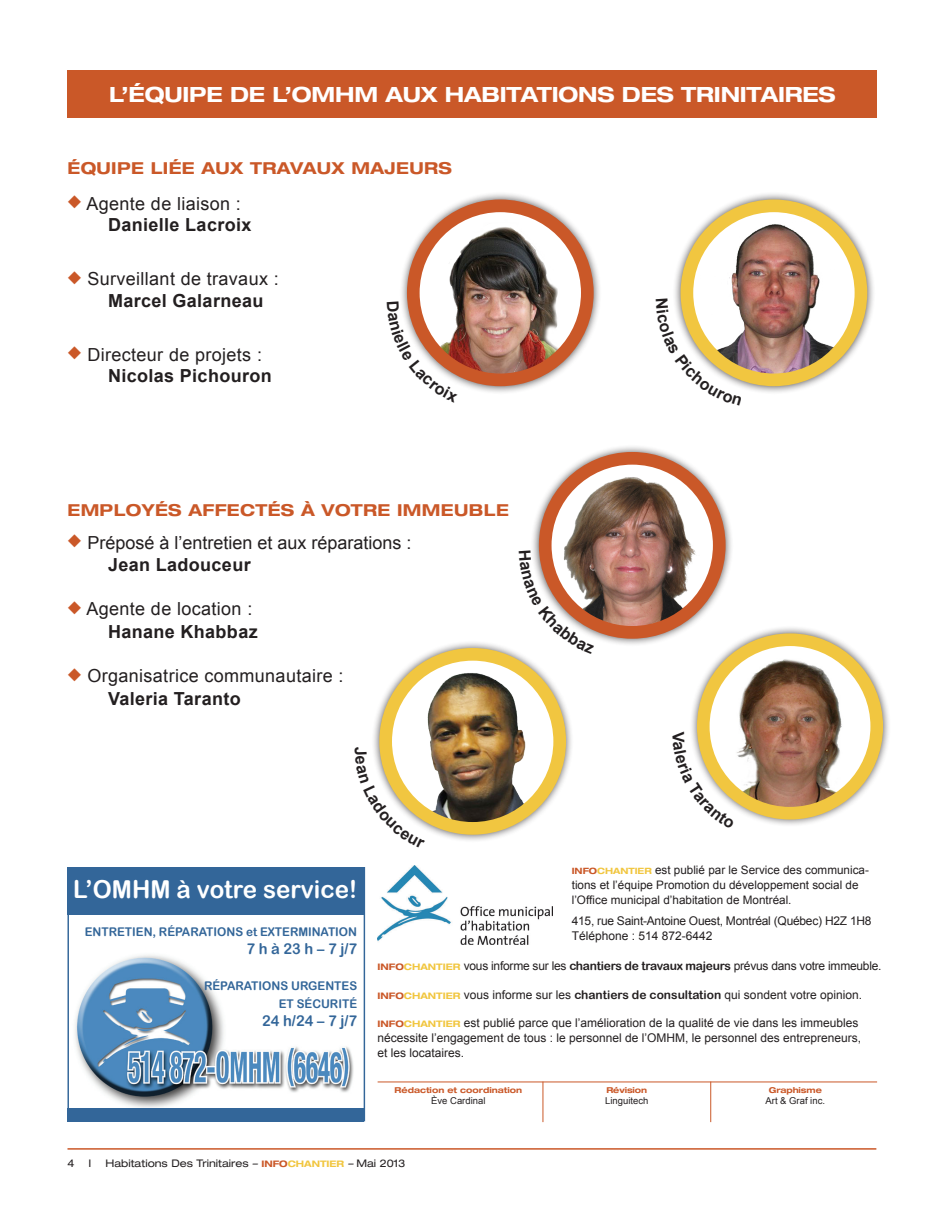
<style>
.page{position:relative;width:945px;height:1215px;background:#fff}
.page>*{position:absolute;margin:0;border:0;box-sizing:border-box;transform-origin:0 0}
.t1{font:24.75px "Arial Rounded MT Bold";color:#fff}
.t2{font:700 expanded 21px "Helvetica Neue";letter-spacing:-.01em;color:#fff}
.t3{font:18px/21.6px "Arial";letter-spacing:.02em;color:#231f20}
.t4{font:18px/22.5px "Arial";color:#231f20}
.t5{font:700 18px "Arial";letter-spacing:.02em;color:#231f20}
.t6{font:700 expanded 16.5px "Helvetica Neue";letter-spacing:.02em;color:#ca5828}
.t7{font:15px "Arial Rounded MT Bold";color:#369}
.t8{font:12px/15px "Arial";color:#231f20}
.t9{font:12px "Arial";letter-spacing:-.02em;color:#231f20}
.t10{font:12px/18px "Arial Rounded MT Bold";color:#369;text-align:right}
.t11{font:11.7px/15px "Arial";color:#231f20}
.t12{font:expanded 10.5px "Helvetica Neue";color:#231f20}
.t13{font:9.45px "Arial";color:#231f20}
.t14{font:700 expanded 8.1px "Helvetica Neue";color:#ca5828}
.s1{color:#ca5828}
.s2{font-weight:700}
.s3{font-family:"Helvetica Neue";font-weight:700;font-stretch:expanded;font-size:8.7px;color:#ca5828}
.s4{font-family:"Helvetica Neue";font-weight:700;font-stretch:expanded;font-size:8.7px;color:#f1c640}
.s5{font-family:"Helvetica Neue";font-weight:700;font-stretch:expanded;font-size:9px;color:#ca5828}
.s6{font-family:"Helvetica Neue";font-weight:700;font-stretch:expanded;font-size:9px;color:#f1c640}
.s7{font-family:"Arial Rounded MT Bold"}
.s8{font-style:italic}
.s9{font-weight:700;font-size:9px;color:#ca5828}
.s10{font-weight:700;font-size:9px;color:#f1c640}
</style>
<div class="page">
<div style="left:68px;top:70px;width:810px;height:47px;background:#ca5828"></div>
<hr style="left:68px;top:1148px;width:808px;height:2px;background:#ca5828">
<div style="left:399px;top:191px;width:203px;height:203px;background:#231f20;opacity:.75"></div>
<img style="left:413px;top:217px;width:174px;height:163px">
<div style="left:407px;top:199px;width:187px;height:187px;border:13px solid #ca5828;border-radius:50%"></div>
<img style="left:377px;top:865px;width:175px;height:80px">
<hr style="left:378px;top:1082px;width:499px;height:1px;background:#ca5828">
<img style="left:75px;top:955px;width:279px;height:153px">
<div style="left:68px;top:867px;width:296px;height:48px;background:#369"></div>
<div style="left:68px;top:1108px;width:296px;height:14px;background:#369"></div>
<hr style="left:543px;top:1082px;width:1px;height:40px;background:#ca5828">
<hr style="left:710px;top:1082px;width:1px;height:40px;background:#ca5828">
<div style="left:531px;top:444px;width:203px;height:203px;background:#231f20;opacity:.75"></div>
<img style="left:545px;top:458px;width:166px;height:174px">
<div style="left:539px;top:452px;width:187px;height:187px;border:13px solid #ca5828;border-radius:50%"></div>
<div style="left:672px;top:191px;width:203px;height:203px;background:#231f20;opacity:.75"></div>
<img style="left:687px;top:207px;width:174px;height:173px">
<div style="left:681px;top:199px;width:186px;height:187px;border:13px solid #f1c640;border-radius:50%"></div>
<div style="left:689px;top:625px;width:202px;height:203px;background:#231f20;opacity:.75"></div>
<img style="left:703px;top:640px;width:174px;height:173px;border-radius:87px">
<div style="left:697px;top:633px;width:186px;height:187px;border:13px solid #f1c640;border-radius:50%"></div>
<div style="left:371px;top:640px;width:203px;height:203px;background:#231f20;opacity:.75"></div>
<img style="left:393px;top:654px;width:160px;height:174px">
<div style="left:379px;top:648px;width:187px;height:187px;border:13px solid #f1c640;border-radius:50%"></div>
<svg style="left:399px;top:301px;width:59px;height:93px"></svg>
<svg style="left:519px;top:550px;width:75px;height:104px"></svg>
<svg style="left:672px;top:299px;width:70px;height:95px"></svg>
<svg style="left:689px;top:732px;width:46px;height:96px"></svg>
<svg style="left:371px;top:747px;width:54px;height:96px"></svg>
<p class="t2" style="left:109px;top:82px;width:728px">L’ÉQUIPE DE L’OMHM AUX HABITATIONS DES TRINITAIRES</p>
<p class="t6" style="left:68px;top:158px;width:386px">ÉQUIPE LIÉE AUX TRAVAUX MAJEURS</p>
<p class="t3" style="left:108px;top:193px;width:145px;text-indent:-40px"><span class="s1">◆</span> Agente de liaison :<br><span class="s2">Danielle Lacroix</span></p>
<p class="t3" style="left:108px;top:268px;width:172px;text-indent:-40px"><span class="s1">◆</span> Surveillant de travaux :<br><span class="s2">Marcel Galarneau</span></p>
<p class="t3" style="left:108px;top:344px;width:165px;text-indent:-40px"><span class="s1">◆</span> Directeur de projets :<br><span class="s2">Nicolas Pichouron</span></p>
<p class="t6" style="left:68px;top:499px;width:443px">EMPLOYÉS AFFECTÉS À VOTRE IMMEUBLE</p>
<p class="t4" style="left:108px;top:531px;width:305px;text-indent:-40px"><span class="s1">◆</span> Préposé à l’entretien et aux réparations :<br><span class="s2">Jean Ladouceur</span></p>
<p class="t3" style="left:68px;top:598px;width:192px;line-height:22.5px;text-align:right"><span class="s1">◆</span> Agente de location :<br><span class="s2">Hanane Khabbaz</span></p>
<p class="t3" style="left:68px;top:665px;width:278px"><span class="s1">◆</span> Organisatrice communautaire :</p>
<p class="t5" style="left:108px;top:686px;width:134px">Valeria Taranto</p>
<p class="t1" style="left:73px;top:875px;width:285px">L’OMHM à votre service!</p>
<p class="t10" style="left:85px;top:923px;width:274px">ENTRETIEN, RÉPARATIONS et EXTERMINATION</p>
<p class="t7" style="left:246px;top:940px;width:112px">7 h à 23 h – 7 j/7</p>
<p class="t10" style="left:204px;top:977px;width:155px">RÉPARATIONS URGENTES<br>ET SÉCURITÉ</p>
<p class="t7" style="left:262px;top:1012px;width:97px">24 h/24 – 7 j/7</p>
<p class="t11" style="left:572px;top:862px;width:299px"><span class="s3">INFO</span><span class="s4">CHANTIER</span> est publié par le Service des communica&shy;tions et l’équipe Promotion du développement social de l’Office municipal d’habitation de Montréal.</p>
<p class="t9" style="left:572px;top:913px;width:301px">415, rue Saint-Antoine Ouest, Montréal (Québec) H2Z 1H8</p>
<p class="t8" style="left:572px;top:929px;width:142px">Téléphone : 514 872-6442</p>
<p class="t9" style="left:378px;top:958px;width:506px"><span class="s5">INFO</span><span class="s6">CHANTIER</span> vous informe sur les <span class="s7">chantiers de travaux majeurs</span> prévus dans votre immeuble.</p>
<p class="t8" style="left:378px;top:987px;width:486px"><span class="s5">INFO</span><span class="s6">CHANTIER</span> vous informe sur les <span class="s7">chantiers de consultation</span> qui sondent votre opinion.</p>
<p class="t8" style="left:378px;top:1016px;width:485px"><span class="s5">INFO</span><span class="s6">CHANTIER</span> est publié parce que l’amélioration de la qualité de vie dans les immeubles nécessite l’engagement de tous : le personnel de l’OMHM, le personnel des entrepreneurs, et les locataires.</p>
<p class="t14" style="left:395px;top:1085px;width:129px">Rédaction et coordination</p>
<p class="t13" style="left:431px;top:1095px;width:56px">Ève Cardinal</p>
<p class="t14" style="left:606px;top:1085px;width:42px">Révision</p>
<p class="t13" style="left:605px;top:1095px;width:45px">Linguitech</p>
<p class="t14" style="left:769px;top:1085px;width:55px">Graphisme</p>
<p class="t13" style="left:766px;top:1095px;width:61px">Art &amp; Graf inc.</p>
<p class="t12" style="left:68px;top:1157px;width:9px">4</p>
<p class="t12" style="left:89px;top:1157px;width:4px">I</p>
<p class="t12" style="left:105px;top:1157px;width:302px">Habitations Des Trinitaires <span class="s8">–</span> <span class="s9">INFO</span><span class="s10">CHANTIER</span> <span class="s8">–</span> Mai 2013</p>
</div>
